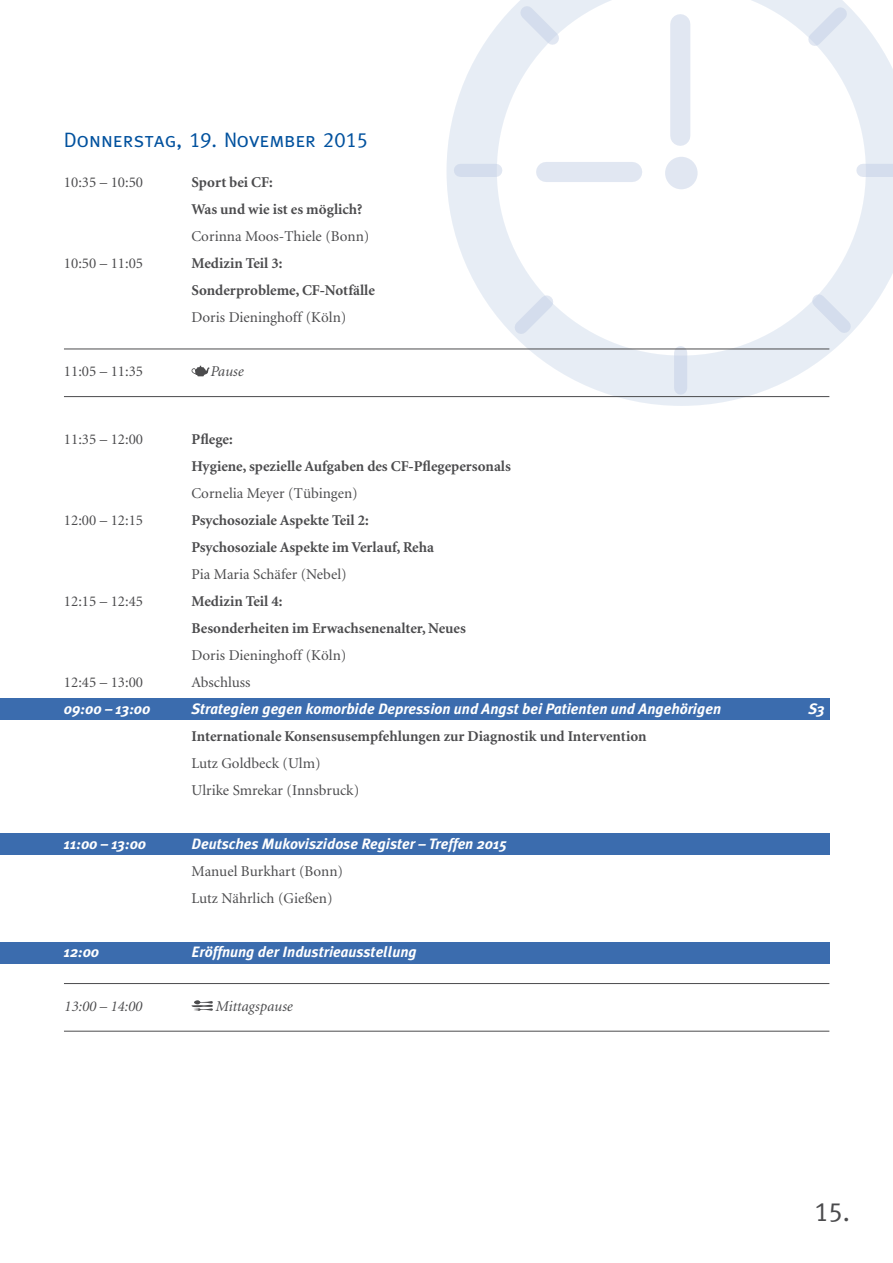
<style>
.page{position:relative;width:893px;height:1263px;background:#fff}
.page>*{position:absolute;margin:0;border:0;box-sizing:border-box;transform-origin:0 0}
.t1{font:27px "Meta Caps";color:#4b4b4d}
.t2{font:21px "Meta Caps";color:#00519e}
.t3{font:700 15px/27px "Minion";color:#4b4b4d}
.t4{font:15px/27px "Minion";color:#4b4b4d}
.t5{font:italic 700 15px "Meta Plus";color:#fff}
.t6{font:italic 15px "Minion";color:#4b4b4d}
</style>
<div class="page">
<svg style="left:446px;top:0;width:447px;height:406px"></svg>
<div style="left:665px;top:157px;width:33px;height:32px;background:#e1e7f2;border-radius:50%"></div>
<div style="left:670px;top:24px;width:20px;height:112px;background:#e1e7f2"></div>
<div style="left:546px;top:162px;width:86px;height:20px;background:#e1e7f2"></div>
<svg style="left:515px;top:1px;width:49px;height:49px;background:#e4eaf3"></svg>
<svg style="left:807px;top:289px;width:49px;height:49px;background:#e4eaf3"></svg>
<svg style="left:510px;top:290px;width:48px;height:49px;background:#e3eaf3"></svg>
<svg style="left:803px;top:2px;width:49px;height:49px;background:#e4eaf3"></svg>
<div style="left:674px;top:353px;width:13px;height:35px;background:#d4dded"></div>
<div style="left:863px;top:164px;width:30px;height:13px;background:#d4dded"></div>
<div style="left:460px;top:164px;width:36px;height:13px;background:#d4dded"></div>
<div style="left:0;top:698px;width:829px;height:22px;background:#3b6cae"></div>
<div style="left:0;top:833px;width:829px;height:21px;background:#3b6cae"></div>
<div style="left:0;top:942px;width:829px;height:21px;background:#3b6cae"></div>
<hr style="left:64px;top:349px;width:765px;height:1px;background:#4b4b4d">
<svg style="left:192px;top:366px;width:18px;height:10px"></svg>
<hr style="left:64px;top:396px;width:765px;height:1px;background:#4b4b4d">
<hr style="left:64px;top:983px;width:765px;height:1px;background:#4b4b4d">
<svg style="left:192px;top:1000px;width:21px;height:11px"></svg>
<hr style="left:64px;top:1031px;width:765px;height:1px;background:#4b4b4d">
<h2 class="t2" style="left:64px;top:127px;width:306px">Donnerstag, 19. November 2015</h2>
<p class="t4" style="left:64px;top:170px;width:81px">10:35 – 10:50</p>
<p class="t3" style="left:192px;top:169px;width:172px">Sport bei CF:<br>Was und wie ist es möglich?</p>
<p class="t4" style="left:192px;top:224px;width:179px">Corinna Moos-Thiele (Bonn)</p>
<p class="t4" style="left:64px;top:251px;width:81px">10:50 – 11:05</p>
<p class="t3" style="left:192px;top:250px;width:185px">Medizin Teil 3:<br>Sonderprobleme, CF-Notfälle</p>
<p class="t4" style="left:192px;top:305px;width:156px">Doris Dieninghoff (Köln)</p>
<p class="t4" style="left:64px;top:359px;width:81px">11:05 – 11:35</p>
<p class="t6" style="left:210px;top:364px;width:35px">Pause</p>
<p class="t4" style="left:64px;top:426px;width:81px">11:35 – 12:00</p>
<p class="t3" style="left:192px;top:426px;width:321px">Pflege:<br>Hygiene, spezielle Aufgaben des CF-Pflegepersonals</p>
<p class="t4" style="left:192px;top:480px;width:168px">Cornelia Meyer (Tübingen)</p>
<p class="t4" style="left:64px;top:507px;width:81px">12:00 – 12:15</p>
<p class="t3" style="left:192px;top:507px;width:244px">Psychosoziale Aspekte Teil 2:<br>Psychosoziale Aspekte im Verlauf, Reha</p>
<p class="t4" style="left:192px;top:561px;width:157px">Pia Maria Schäfer (Nebel)</p>
<p class="t4" style="left:64px;top:588px;width:81px">12:15 – 12:45</p>
<p class="t3" style="left:192px;top:588px;width:276px">Medizin Teil 4:<br>Besonderheiten im Erwachsenenalter, Neues</p>
<p class="t4" style="left:192px;top:642px;width:156px">Doris Dieninghoff (Köln)</p>
<p class="t4" style="left:64px;top:669px;width:81px">12:45 – 13:00</p>
<p class="t4" style="left:192px;top:669px;width:61px">Abschluss</p>
<p class="t5" style="left:64px;top:700px;width:88px">09:00 – 13:00</p>
<p class="t5" style="left:192px;top:700px;width:531px">Strategien gegen komorbide Depression und Angst bei Patienten und Angehörigen</p>
<p class="t5" style="left:808px;top:700px;width:18px">S3</p>
<p class="t3" style="left:192px;top:723px;width:457px">Internationale Konsensusempfehlungen zur Diagnostik und Intervention</p>
<p class="t4" style="left:192px;top:750px;width:169px">Lutz Goldbeck (Ulm)<br>Ulrike Smrekar (Innsbruck)</p>
<p class="t5" style="left:64px;top:835px;width:84px">11:00 – 13:00</p>
<p class="t5" style="left:192px;top:835px;width:317px">Deutsches Mukoviszidose Register – Treffen 2015</p>
<p class="t4" style="left:192px;top:858px;width:153px">Manuel Burkhart (Bonn)<br>Lutz Nährlich (Gießen)</p>
<p class="t5" style="left:64px;top:943px;width:37px">12:00</p>
<p class="t5" style="left:192px;top:943px;width:227px">Eröffnung der Industrieausstellung</p>
<p class="t6" style="left:64px;top:999px;width:79px">13:00 – 14:00</p>
<p class="t6" style="left:215px;top:999px;width:79px">Mittagspause</p>
<h1 class="t1" style="left:814px;top:1195px;width:38px">15.</h1>
</div>
